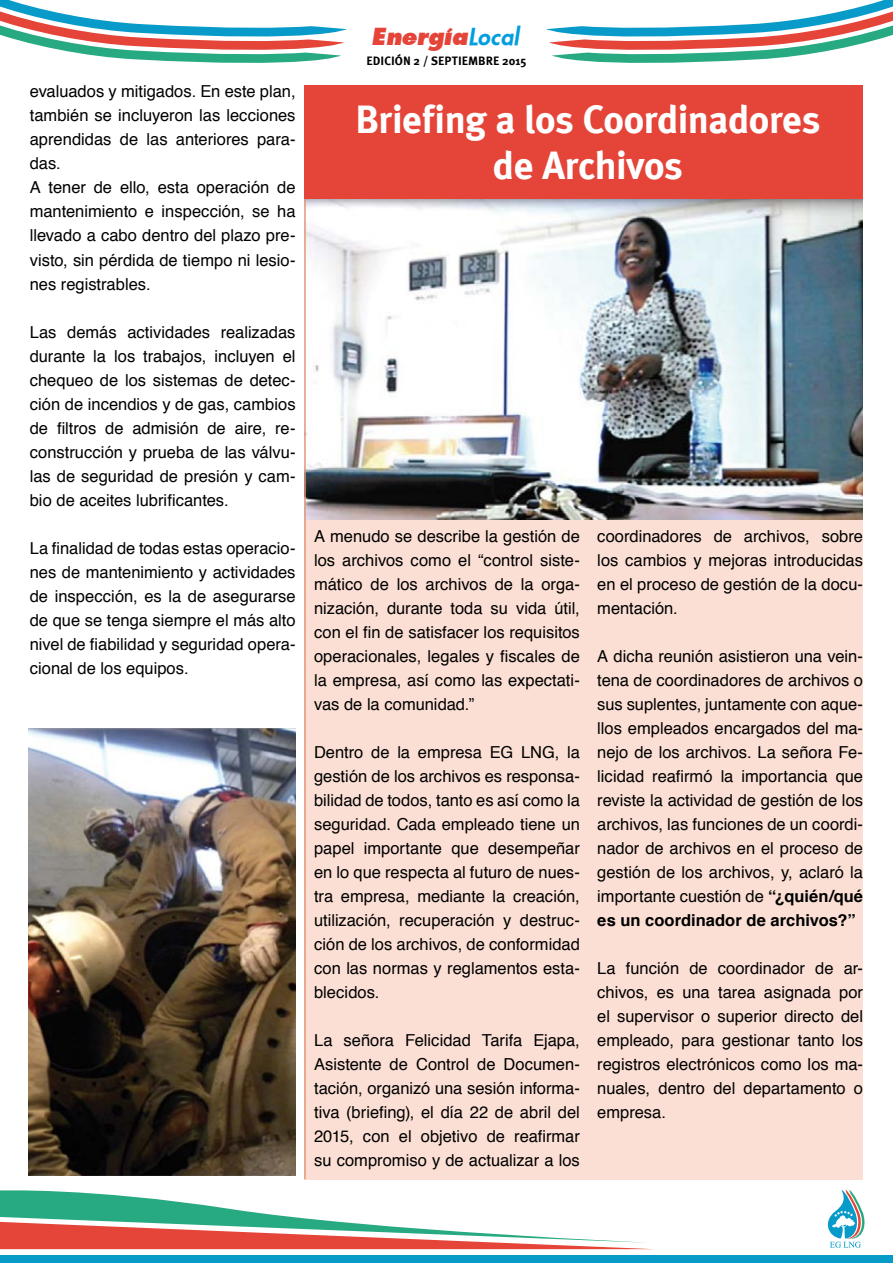
<style>
.page{position:relative;width:893px;height:1263px;background:#fff}
.page>*{position:absolute;margin:0;border:0;box-sizing:border-box;transform-origin:0 0}
.t1{font:700 39px/46.8px "Meta Plus";letter-spacing:-.015em;color:#fff;text-align:center}
.t2{font:italic 22.5px "Kudos Black SSK Bold";letter-spacing:-.005em;color:#e54439}
.t3{font:16.5px/24px "Helvetica";color:#000;text-align:justify}
.t4{font:700 12px "Meta Plus";letter-spacing:.005em;color:#000}
.s1{font-family:"Kudos Black SSK Italic";font-style:normal;color:#009ee0}
.s2{font-weight:700}
</style>
<div class="page">
<svg style="left:0;top:0;width:347px;height:63px"></svg>
<svg style="left:546px;top:0;width:347px;height:63px"></svg>
<svg style="left:0;top:1190px;width:649px;height:59px"></svg>
<div style="left:0;top:1255px;width:893px;height:8px;background:#089bc9"></div>
<svg style="left:827px;top:1189px;width:38px;height:59px"></svg>
<div style="left:304px;top:519px;width:559px;height:660px;background:#fbdfd4"></div>
<img style="left:29px;top:728px;width:267px;height:448px">
<img style="left:306px;top:199px;width:556px;height:320px">
<hr style="left:304px;top:85px;width:2px;height:1094px;background:#e69679">
<div style="left:304px;top:85px;width:559px;height:114px;background:#e54439"></div>
<h2 class="t2" style="left:373px;top:22px;width:149px">Energía<span class="s1">Local</span></h2>
<p class="t4" style="left:367px;top:54px;width:161px">EDICIÓN 2 / SEPTIEMBRE 2015</p>
<p class="t3" style="left:30px;top:80px;width:267px;text-align:left">evaluados y mitigados. En este plan, también se incluyeron las lecciones aprendidas de las anteriores para&shy;das.<br>A tener de ello, esta operación de mantenimiento e inspección, se ha llevado a cabo dentro del plazo pre&shy;visto, sin pérdida de tiempo ni lesio&shy;nes registrables.</p>
<p class="t3" style="left:30px;top:320px;width:267px">Las demás actividades realizadas durante la los trabajos, incluyen el chequeo de los sistemas de detec&shy;ción de incendios y de gas, cambios de filtros de admisión de aire, re&shy;construcción y prueba de las válvu&shy;las de seguridad de presión y cam&shy;bio de aceites lubrificantes.</p>
<p class="t3" style="left:30px;top:536px;width:267px">La finalidad de todas estas operacio&shy;nes de mantenimiento y actividades de inspección, es la de asegurarse de que se tenga siempre el más alto nivel de fiabilidad y seguridad opera&shy;cional de los equipos.</p>
<p class="t3" style="left:314px;top:524px;width:267px">A menudo se describe la gestión de los archivos como el “control siste&shy;mático de los archivos de la orga&shy;nización, durante toda su vida útil, con el fin de satisfacer los requisitos operacionales, legales y fiscales de la empresa, así como las expectati&shy;vas de la comunidad.”</p>
<p class="t3" style="left:314px;top:741px;width:267px">Dentro de la empresa EG LNG, la gestión de los archivos es responsa&shy;bilidad de todos, tanto es así como la seguridad. Cada empleado tiene un papel importante que desempeñar en lo que respecta al futuro de nues&shy;tra empresa, mediante la creación, utilización, recuperación y destruc&shy;ción de los archivos, de conformidad con las normas y reglamentos esta&shy;blecidos.</p>
<p class="t3" style="left:314px;top:1029px;width:267px">La señora Felicidad Tarifa Ejapa, Asistente de Control de Documen&shy;tación, organizó una sesión informa&shy;tiva (briefing), el día 22 de abril del 2015, con el objetivo de reafirmar su compromiso y de actualizar a los</p>
<h1 class="t1" style="left:355px;top:96px;width:467px">Briefing a los Coordinadores de Archivos</h1>
<p class="t3" style="left:597px;top:525px;width:267px">coordinadores de archivos, sobre los cambios y mejoras introducidas en el proceso de gestión de la docu&shy;mentación.</p>
<p class="t3" style="left:597px;top:645px;width:267px">A dicha reunión asistieron una vein&shy;tena de coordinadores de archivos o sus suplentes, juntamente con aque&shy;llos empleados encargados del ma&shy;nejo de los archivos. La señora Fe&shy;licidad reafirmó la importancia que reviste la actividad de gestión de los archivos, las funciones de un coordi&shy;nador de archivos en el proceso de gestión de los archivos, y, aclaró la importante cuestión de <span class="s2">“¿quién/qué es un coordinador de archivos?”</span></p>
<p class="t3" style="left:597px;top:957px;width:267px">La función de coordinador de ar&shy;chivos, es una tarea asignada por el supervisor o superior directo del empleado, para gestionar tanto los registros electrónicos como los ma&shy;nuales, dentro del departamento o empresa.</p>
</div>
